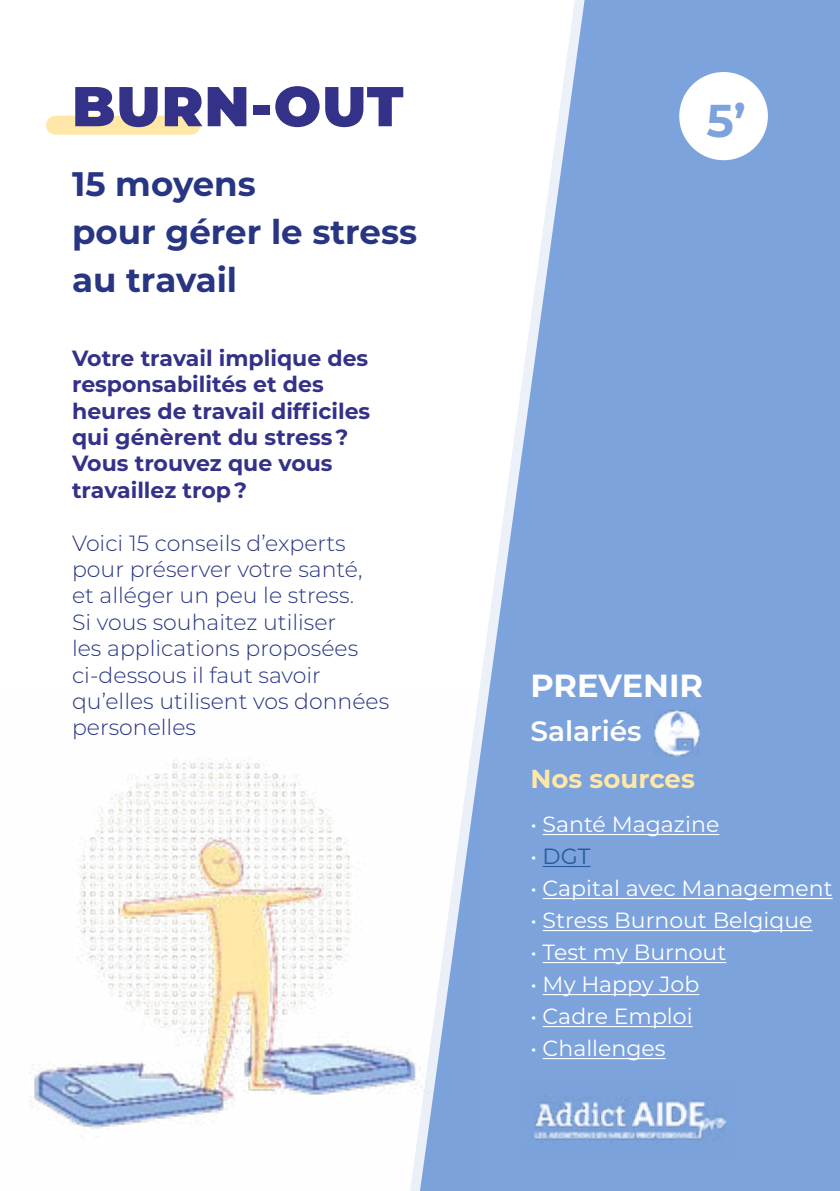
<style>
.page{position:relative;width:840px;height:1191px;background:#fff}
.page>*{position:absolute;margin:0;border:0;box-sizing:border-box;transform-origin:0 0}
.t1{font:900 56px "Montserrat";letter-spacing:.02em;color:#343188}
.t2{font:700 46px "Montserrat";color:#7ca3dc}
.t3{font:700 34px/48px "Montserrat";color:#283583}
.t4{font:700 32px "Montserrat";color:#fff}
.t5{font:600 28px "Montserrat";color:#fff}
.t6{font:700 26px "Montserrat";color:#ffe7a7}
.t7{font:300 22px/26.4px "Montserrat";color:#283583}
.t8{font:700 22px/26.4px "Montserrat";color:#343188}
.t9{font:22px "Montserrat";color:#fff}
.t10{font:22px "Montserrat";color:#265b9b}
.s1{color:#fff}
</style>
<div class="page">
<div style="left:46px;top:116px;width:154px;height:19px;background:#ffe7a7;border-radius:9px"></div>
<svg style="left:478px;top:0;width:361px;height:1191px;background:#89acdf"></svg>
<hr style="left:542px;top:834px;width:177px;height:1px;background:#fff">
<hr style="left:542px;top:866px;width:48px;height:1px;background:#265b9b">
<hr style="left:542px;top:898px;width:290px;height:1px;background:#fff">
<hr style="left:542px;top:930px;width:270px;height:1px;background:#fff">
<hr style="left:542px;top:962px;width:184px;height:1px;background:#fff">
<hr style="left:542px;top:994px;width:157px;height:1px;background:#fff">
<hr style="left:542px;top:1026px;width:150px;height:1px;background:#fff">
<hr style="left:542px;top:1058px;width:123px;height:1px;background:#fff">
<img style="left:518px;top:1079px;width:217px;height:79px">
<div style="left:678px;top:72px;width:89px;height:88px;background:#fff;border-radius:50%"></div>
<img style="left:29px;top:703px;width:449px;height:488px">
<img style="left:654px;top:709px;width:45px;height:47px">
<h1 class="t1" style="left:72px;top:74px;width:333px">BURN-OUT</h1>
<h3 class="t3" style="left:72px;top:160px;width:346px">15 moyens<br>pour gérer le stress au travail</h3>
<p class="t8" style="left:72px;top:345px;width:299px">Votre travail implique des responsabilités et des heures de travail difficiles qui génèrent du stress ?<br>Vous trouvez que vous travaillez trop ?</p>
<p class="t7" style="left:72px;top:530px;width:318px">Voici 15 conseils d’experts pour préserver votre santé, et alléger un peu le stress.<br>Si vous souhaitez utiliser<br>les applications proposées ci-dessous il faut savoir qu’elles utilisent vos données personelles</p>
<h2 class="t2" style="left:706px;top:95px;width:41px">5’</h2>
<h3 class="t4" style="left:530px;top:668px;width:174px">PREVENIR</h3>
<p class="t5" style="left:530px;top:717px;width:113px">Salariés</p>
<p class="t6" style="left:530px;top:764px;width:166px">Nos sources</p>
<p class="t9" style="left:530px;top:813px;width:190px">• Santé Magazine</p>
<p class="t10" style="left:530px;top:845px;width:62px"><span class="s1">•</span> DGT</p>
<p class="t9" style="left:530px;top:877px;width:303px">• Capital avec Management</p>
<p class="t9" style="left:530px;top:909px;width:283px">• Stress Burnout Belgique</p>
<p class="t9" style="left:530px;top:941px;width:197px">• Test my Burnout</p>
<p class="t9" style="left:530px;top:973px;width:170px">• My Happy Job</p>
<p class="t9" style="left:530px;top:1005px;width:164px">• Cadre Emploi</p>
<p class="t9" style="left:530px;top:1037px;width:137px">• Challenges</p>
</div>
